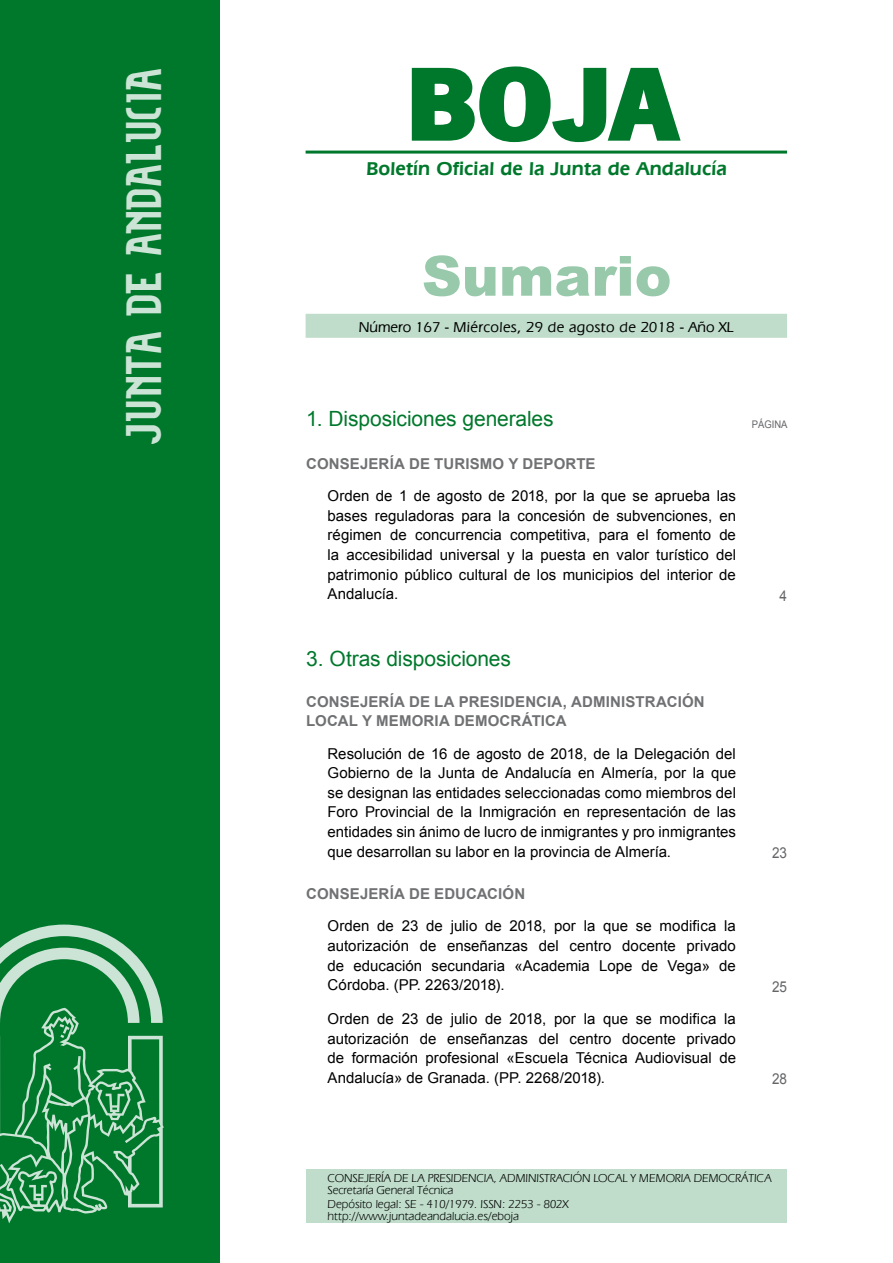
<style>
.page{position:relative;width:893px;height:1263px;background:#fff}
.page>*{position:absolute;margin:0;border:0;box-sizing:border-box;transform-origin:0 0}
.t1{font:700 105px "News Got T";color:#00782c;scale:1.14 1}
.t2{font:900 55.5px "Arial";color:#99c9ab}
.t3{font:27px "Alfabeto Andaluz Nuevo";color:#cce4d5}
.t4{font:21px "Arial";letter-spacing:-.005em;color:#00782c}
.t5{font:600 19.5px "Eras IT Cby BT";letter-spacing:.01em;color:#00782c}
.t6{font:15px/19.6px "Arial";color:#000;text-align:justify}
.t7{font:700 15px/19.6px "Arial";letter-spacing:.01em;color:#707173}
.t8{font:500 15px "Eras IT Cby BT";letter-spacing:.025em;color:#000}
.t9{font:15px "Arial";color:#646567;scale:.9 1}
.t10{font:12px/12px "Eras IT Cby BT";letter-spacing:-.01em;color:#000}
.t11{font:10.5px "Arial";color:#646567;scale:.9 1}
</style>
<div class="page">
<hr style="left:305px;top:151px;width:482px;height:3px;background:#00782c">
<div style="left:305px;top:314px;width:482px;height:24px;background:#bfddca"></div>
<div style="left:0;top:0;width:219px;height:1263px;background:#00782c"></div>
<svg style="left:0;top:925px;width:164px;height:298px"></svg>
<svg style="left:411px;top:66px;width:270px;height:77px"></svg>
<div style="left:306px;top:1169px;width:481px;height:54px;background:#bfddca"></div>
<h3 class="t3" style="left:136px;top:446px;width:379px;rotate:-90deg">JUNTA DE ANDALUCIA</h3>
<h1 class="t1" style="left:405px;top:42px;width:240px">BOJA</h1>
<h3 class="t5" style="left:366px;top:157px;width:362px">Boletín Oficial de la Junta de Andalucía</h3>
<h2 class="t2" style="left:422px;top:236px;width:251px">Sumario</h2>
<p class="t8" style="left:359px;top:317px;width:376px">Número 167 - Miércoles, 29 de agosto de 2018 - Año XL</p>
<h3 class="t4" style="left:306px;top:405px;width:249px">1. Disposiciones generales</h3>
<p class="t11" style="left:751px;top:418px;width:41px">PÁGINA</p>
<p class="t7" style="left:306px;top:454px;width:291px">CONSEJERÍA DE TURISMO Y DEPORTE</p>
<p class="t6" style="left:327px;top:486px;width:410px">Orden de 1 de agosto de 2018, por la que se aprueba las bases reguladoras para la concesión de subvenciones, en régimen de concurrencia competitiva, para el fomento de la accesibilidad universal y la puesta en valor turístico del patrimonio público cultural de los municipios del interior de Andalucía.</p>
<p class="t9" style="left:779px;top:586px;width:10px">4</p>
<h3 class="t4" style="left:306px;top:645px;width:206px">3. Otras disposiciones</h3>
<p class="t7" style="left:306px;top:692px;width:400px">CONSEJERÍA DE LA PRESIDENCIA, ADMINISTRACIÓN<br>LOCAL Y MEMORIA DEMOCRÁTICA</p>
<p class="t6" style="left:327px;top:744px;width:410px">Resolución de 16 de agosto de 2018, de la Delegación del Gobierno de la Junta de Andalucía en Almería, por la que se designan las entidades seleccionadas como miembros del Foro Provincial de la Inmigración en representación de las entidades sin ánimo de lucro de inmigrantes y pro inmigrantes que desarrollan su labor en la provincia de Almería.</p>
<p class="t7" style="left:306px;top:884px;width:220px">CONSEJERÍA DE EDUCACIÓN</p>
<p class="t6" style="left:327px;top:916px;width:410px">Orden de 23 de julio de 2018, por la que se modifica la autorización de enseñanzas del centro docente privado de educación secundaria «Academia Lope de Vega» de Córdoba. (PP. 2263/2018).</p>
<p class="t6" style="left:327px;top:1009px;width:410px">Orden de 23 de julio de 2018, por la que se modifica la autorización de enseñanzas del centro docente privado de formación profesional «Escuela Técnica Audiovisual de Andalucía» de Granada. (PP. 2268/2018).</p>
<p class="t9" style="left:772px;top:843px;width:18px">23</p>
<p class="t9" style="left:772px;top:977px;width:18px">25</p>
<p class="t9" style="left:772px;top:1069px;width:18px">28</p>
<p class="t10" style="left:327px;top:1171px;width:445px">CONSEJERÍA DE LA PRESIDENCIA, ADMINISTRACIÓN LOCAL Y MEMORIA DEMOCRÁTICA<br>Secretaría General Técnica</p>
<p class="t10" style="left:327px;top:1198px;width:243px">Depósito legal: SE - 410/1979. ISSN: 2253 - 802X http://www.juntadeandalucia.es/eboja</p>
</div>
